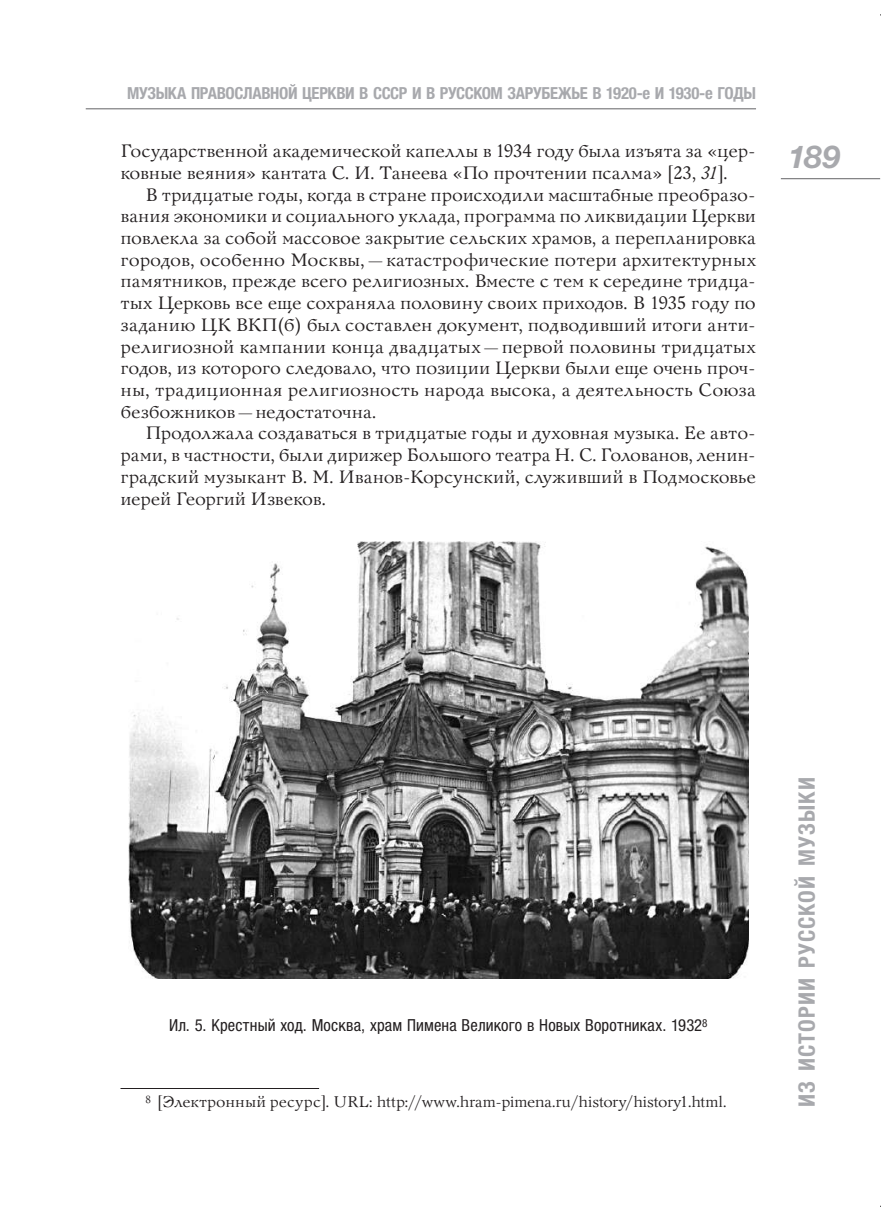
<style>
.page{position:relative;width:881px;height:1214px;background:#fff}
.page>*{position:absolute;margin:0;border:0;box-sizing:border-box;transform-origin:0 0}
.t1{font:italic 700 31.5px "Helvetica Neue LTW1 G";color:#a8a9ad}
.t2{font:700 condensed 22.75px "Helvetica Neue LTW1 G";color:#a8a9ad}
.t3{font:17.85px/21.7px "Bannikova";letter-spacing:-.01em;color:#231f20;text-align:justify}
.t4{font:700 condensed 16.62px "Helvetica Neue LTW1 G";letter-spacing:-.02em;color:#a8a9ad}
.t5{font:condensed 16.62px "Helvetica Neue LTW1 G";letter-spacing:.01em;color:#231f20}
.t6{font:15.4px "Bannikova";letter-spacing:-.015em;color:#231f20}
.s1{font-style:italic}
</style>
<div class="page">
<hr style="left:780px;top:178px;width:99px;height:1px;background:#636366">
<hr style="left:86px;top:108px;width:669px;height:1px;background:#636366">
<hr style="left:120px;top:1087px;width:199px;height:1px;background:#231f20">
<img style="left:128px;top:541px;width:619px;height:436px">
<p class="t4" style="left:127px;top:83px;width:630px">МУЗЫКА ПРАВОСЛАВНОЙ ЦЕРКВИ В СССР И В РУССКОМ ЗАРУБЕЖЬЕ В 1920-е И 1930-е ГОДЫ</p>
<p class="t3" style="left:120px;top:141px;width:636px">Государственной академической капеллы в 1934 году была изъята за «цер&shy;ковные веяния» кантата С. И. Танеева «По прочтении псалма» [23, <span class="s1">31</span>].</p>
<p class="t3" style="left:120px;top:184px;width:636px;text-indent:25px">В тридцатые годы, когда в стране происходили масштабные преобразо&shy;вания экономики и социального уклада, программа по ликвидации Церкви повлекла за собой массовое закрытие сельских храмов, а перепланировка городов, особенно Москвы,— катастрофические потери архитектурных памятников, прежде всего религиозных. Вместе с тем к середине тридца&shy;тых Церковь все еще сохраняла половину своих приходов. В 1935 году по заданию ЦК ВКП(б) был составлен документ, подводивший итоги анти&shy;религиозной кампании конца двадцатых— первой половины тридцатых годов, из которого следовало, что позиции Церкви были еще очень проч&shy;ны, традиционная религиозность народа высока, а деятельность Союза безбожников— недостаточна.</p>
<p class="t3" style="left:120px;top:423px;width:636px;text-indent:25px">Продолжала создаваться в тридцатые годы и духовная музыка. Ее авто&shy;рами, в частности, были дирижер Большого театра Н. С. Голованов, ленин&shy;градский музыкант В. М. Иванов-Корсунский, служивший в Подмосковье иерей Георгий Извеков.</p>
<h1 class="t1" style="left:787px;top:137px;width:54px">189</h1>
<p class="t5" style="left:169px;top:1015px;width:540px">Ил. 5. Крестный ход. Москва, храм Пимена Великого в Новых Воротниках. 1932<sup>8</sup></p>
<p class="t6" style="left:145px;top:1091px;width:582px"><sup>8</sup> [Электронный ресурс]. URL: http://www.hram-pimena.ru/history/history1.html.</p>
<p class="t2" style="left:792px;top:1106px;width:329px;rotate:-90deg">изисториирусскоймузыки</p>
</div>
